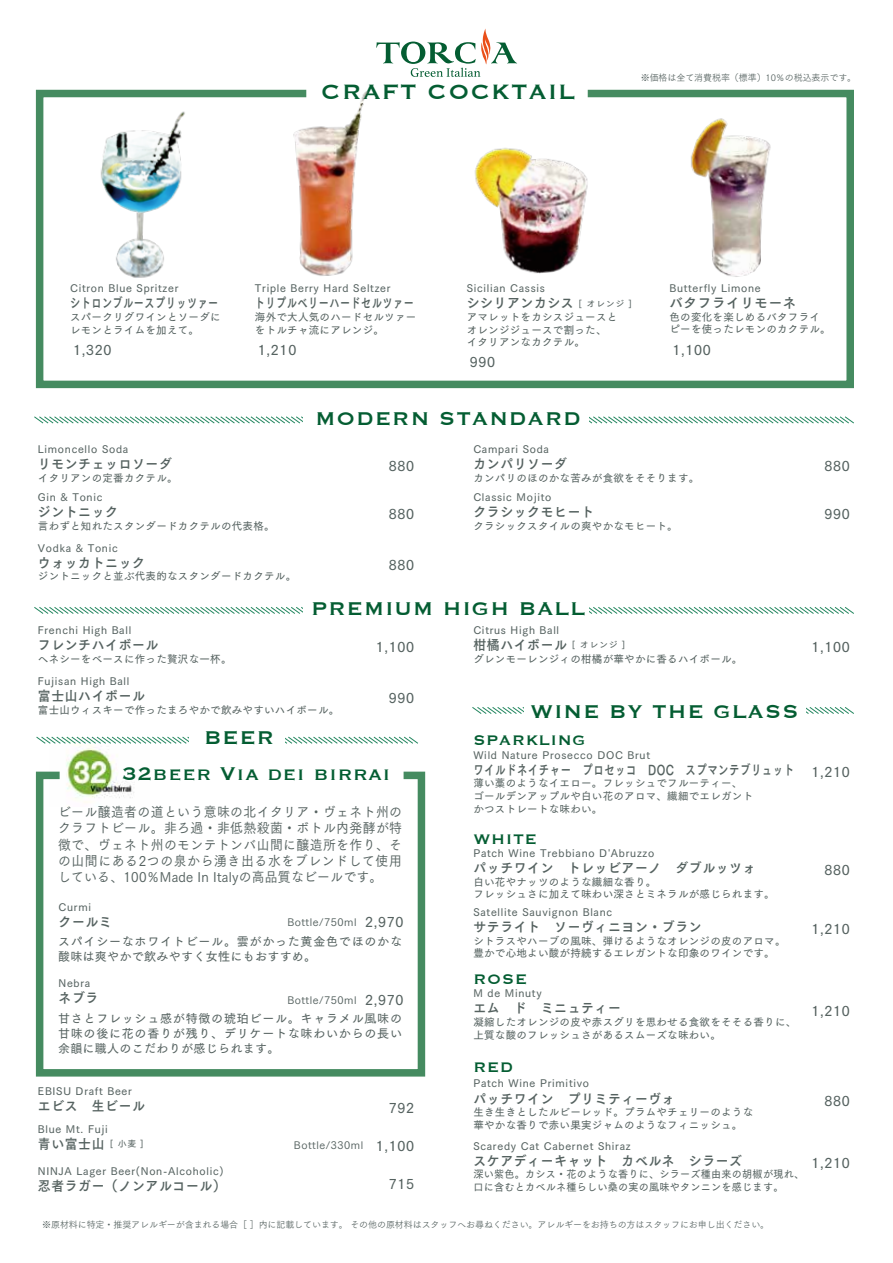
<style>
.page{position:relative;width:893px;height:1263px;background:#fff}
.page>*{position:absolute;margin:0;border:0;box-sizing:border-box;transform-origin:0 0}
.t1{font:27px "Copperplate";letter-spacing:.05em;color:#045d32}
.t2{font:24px "Copperplate";letter-spacing:.05em;color:#045d32}
.t3{font:24px "Copperplate";letter-spacing:.03em;color:#045d32}
.t4{font:18px "Copperplate";letter-spacing:.05em;color:#045d32}
.t5{font:13.8px "Tsuku Go Pro D";letter-spacing:.05em;color:#556260}
.t6{font:13.65px "Tsuku Go Pro B";letter-spacing:.05em;color:#556260;scale:.94 1}
.t7{font:13.65px/16.2px "Tsuku Go Pro M";letter-spacing:.02em;color:#556260;text-align:justify;scale:.94 1}
.t8{font:13.65px "Tsuku Go Pro B";letter-spacing:.05em;color:#556260;scale:.76 1}
.t9{font:13.65px "Tsuku Go Pro B";letter-spacing:.05em;color:#556260;scale:.74 1}
.t10{font:13.65px "Tsuku Go Pro B";letter-spacing:.05em;color:#556260}
.t11{font:12.15px/15px "Tsuku Go Pro D";letter-spacing:.065em;color:#556260;text-align:justify}
.t12{font:10.65px/12.6px "Tsuku Go Pro D";letter-spacing:.025em;color:#556260}
.t13{font:10.65px "Tsuku Go Pro D";letter-spacing:.07em;color:#556260}
.t14{font:10.65px/12.6px "Tsuku Go Pro D";letter-spacing:.025em;color:#556260;scale:.95 1}
.t15{font:10.65px "Tsuku Go Pro M";letter-spacing:.05em;color:#556260}
.t16{font:9.15px "Tsuku Go Pro R";letter-spacing:-.01em;color:#556260}
.s1{font-family:"Tsuku Go Pro D";font-size:9px}
.s2{font-family:"Tsuku Go Pro D";font-size:13.8px}
</style>
<div class="page">
<img style="left:49px;top:745px;width:66px;height:27px">
<svg style="left:472px;top:707px;width:382px;height:7px"></svg>
<div style="left:524px;top:697px;width:281px;height:27px;background:#fff"></div>
<svg style="left:36px;top:736px;width:382px;height:8px"></svg>
<div style="left:190px;top:727px;width:95px;height:26px;background:#fff"></div>
<svg style="left:34px;top:607px;width:820px;height:7px"></svg>
<svg style="left:34px;top:416px;width:820px;height:8px"></svg>
<div style="left:303px;top:408px;width:285px;height:22px;background:#fff"></div>
<div style="left:303px;top:598px;width:285px;height:23px;background:#fff"></div>
<svg style="left:36px;top:90px;width:818px;height:298px"></svg>
<svg style="left:36px;top:772px;width:389px;height:304px"></svg>
<svg style="left:432px;top:28px;width:74px;height:16px"></svg>
<img style="left:46px;top:89px;width:164px;height:220px">
<img style="left:210px;top:41px;width:222px;height:270px">
<img style="left:429px;top:44px;width:218px;height:288px">
<img style="left:625px;top:44px;width:218px;height:272px">
<h1 class="t1" style="left:321px;top:74px;width:255px">CRAFT COCKTAIL</h1>
<p class="t16" style="left:641px;top:70px;width:217px">※価格は全て消費税率（標準）10％の税込表示です。</p>
<p class="t13" style="left:70px;top:279px;width:110px">Citron Blue Spritzer</p>
<p class="t9" style="left:70px;top:291px;width:202px">シトロンブルースプリッツァー</p>
<p class="t12" style="left:70px;top:309px;width:152px">スパークリグワインとソーダにレモンとライムを加えて。</p>
<p class="t5" style="left:73px;top:338px;width:40px">1,320</p>
<p class="t13" style="left:38px;top:440px;width:92px">Limoncello Soda</p>
<p class="t6" style="left:38px;top:452px;width:144px">リモンチェッロソーダ</p>
<p class="t12" style="left:38px;top:470px;width:141px">イタリアンの定番カクテル。</p>
<p class="t13" style="left:255px;top:279px;width:137px">Triple Berry Hard Seltzer</p>
<p class="t9" style="left:255px;top:291px;width:216px">トリプルベリーハードセルツァー</p>
<p class="t12" style="left:255px;top:309px;width:163px">海外で大人気のハードセルツァーをトルチャ流にアレンジ。</p>
<p class="t5" style="left:258px;top:338px;width:40px">1,210</p>
<p class="t13" style="left:467px;top:279px;width:80px">Sicilian Cassis</p>
<p class="t6" style="left:467px;top:291px;width:177px">シシリアンカシス <span class="s1">[ オレンジ ]</span></p>
<p class="t12" style="left:467px;top:309px;width:152px">アマレットをカシスジュースとオレンジジュースで割った、イタリアンなカクテル。</p>
<p class="t5" style="left:470px;top:350px;width:27px">990</p>
<h2 class="t2" style="left:315px;top:403px;width:267px">MODERN STANDARD</h2>
<p class="t13" style="left:669px;top:279px;width:93px">Butterfly Limone</p>
<p class="t10" style="left:669px;top:291px;width:128px">バタフライリモーネ</p>
<p class="t12" style="left:669px;top:309px;width:163px">色の変化を楽しめるバタフライピーを使ったレモンのカクテル。</p>
<p class="t5" style="left:672px;top:338px;width:40px">1,100</p>
<p class="t5" style="left:389px;top:455px;width:27px">880</p>
<p class="t13" style="left:473px;top:440px;width:77px">Campari Soda</p>
<p class="t6" style="left:473px;top:452px;width:101px">カンパリソーダ</p>
<p class="t12" style="left:473px;top:470px;width:227px">カンパリのほのかな苦みが食欲をそそります。</p>
<p class="t5" style="left:824px;top:455px;width:27px">880</p>
<p class="t13" style="left:38px;top:488px;width:66px">Gin &amp; Tonic</p>
<p class="t6" style="left:38px;top:500px;width:87px">ジントニック</p>
<p class="t12" style="left:38px;top:518px;width:238px">言わずと知れたスタンダードカクテルの代表格。</p>
<p class="t13" style="left:38px;top:539px;width:81px">Vodka &amp; Tonic</p>
<p class="t6" style="left:38px;top:551px;width:115px">ウォッカトニック</p>
<p class="t12" style="left:38px;top:569px;width:260px">ジントニックと並ぶ代表的なスタンダードカクテル。</p>
<p class="t13" style="left:38px;top:621px;width:95px">Frenchi High Ball</p>
<p class="t6" style="left:38px;top:633px;width:130px">フレンチハイボール</p>
<p class="t12" style="left:38px;top:651px;width:195px">ヘネシーをベースに作った贅沢な一杯。</p>
<p class="t5" style="left:389px;top:502px;width:27px">880</p>
<p class="t5" style="left:389px;top:553px;width:27px">880</p>
<p class="t13" style="left:473px;top:488px;width:79px">Classic Mojito</p>
<p class="t6" style="left:473px;top:500px;width:130px">クラシックモヒート</p>
<p class="t12" style="left:473px;top:518px;width:206px">クラシックスタイルの爽やかなモヒート。</p>
<h2 class="t2" style="left:311px;top:593px;width:275px">PREMIUM HIGH BALL</h2>
<p class="t5" style="left:376px;top:635px;width:40px">1,100</p>
<p class="t13" style="left:473px;top:621px;width:87px">Citrus High Ball</p>
<p class="t6" style="left:473px;top:633px;width:163px">柑橘ハイボール <span class="s1">[ オレンジ ]</span></p>
<p class="t12" style="left:473px;top:651px;width:271px">グレンモーレンジィの柑橘が華やかに香るハイボール。</p>
<p class="t13" style="left:38px;top:672px;width:93px">Fujisan High Ball</p>
<p class="t6" style="left:38px;top:684px;width:115px">富士山ハイボール</p>
<p class="t12" style="left:38px;top:702px;width:303px">富士山ウィスキーで作ったまろやかで飲みやすいハイボール。</p>
<h2 class="t2" style="left:204px;top:722px;width:72px">BEER</h2>
<p class="t5" style="left:389px;top:686px;width:27px">990</p>
<h2 class="t3" style="left:122px;top:758px;width:270px">32beer Via dei birrai</h2>
<p class="t7" style="left:58px;top:802px;width:367px">ビール醸造者の道という意味の北イタリア・ヴェネト州のクラフトビール。非ろ過・非低熱殺菌・ボトル内発酵が特徴で、ヴェネト州のモンテトンバ山間に醸造所を作り、その山間にある2つの泉から湧き出る水をブレンドして使用している、100％Made In Italyの高品質なビールです。</p>
<p class="t12" style="left:59px;top:899px;width:34px">Curmi</p>
<p class="t6" style="left:59px;top:910px;width:58px">クールミ</p>
<p class="t15" style="left:287px;top:913px;width:118px">Bottle/750ml <span class="s2">2,970</span></p>
<p class="t11" style="left:58px;top:932px;width:345px">スパイシーなホワイトビール。雲がかった黄金色でほのかな酸味は爽やかで飲みやすく女性にもおすすめ。</p>
<p class="t12" style="left:59px;top:975px;width:33px">Nebra</p>
<p class="t6" style="left:59px;top:986px;width:44px">ネブラ</p>
<p class="t15" style="left:287px;top:991px;width:118px">Bottle/750ml <span class="s2">2,970</span></p>
<p class="t11" style="left:58px;top:1010px;width:345px">甘さとフレッシュ感が特徴の琥珀ビール。キャラメル風味の甘味の後に花の香りが残り、デリケートな味わいからの長い余韻に職人のこだわりが感じられます。</p>
<p class="t13" style="left:38px;top:1082px;width:96px">EBISU Draft Beer</p>
<p class="t6" style="left:38px;top:1094px;width:115px">エビス　生ビール</p>
<p class="t13" style="left:38px;top:1120px;width:71px">Blue Mt. Fuji</p>
<p class="t6" style="left:38px;top:1132px;width:114px">青い富士山 <span class="s1">[ 小麦 ]</span></p>
<p class="t13" style="left:38px;top:1162px;width:187px">NINJA Lager Beer(Non-Alcoholic)</p>
<p class="t6" style="left:38px;top:1174px;width:201px">忍者ラガー（ノンアルコール）</p>
<p class="t5" style="left:389px;top:1096px;width:27px">792</p>
<p class="t15" style="left:294px;top:1136px;width:122px">Bottle/330ml <span class="s2">1,100</span></p>
<p class="t5" style="left:389px;top:1172px;width:27px">715</p>
<h2 class="t2" style="left:530px;top:695px;width:269px">WINE BY THE GLASS</h2>
<h3 class="t4" style="left:473px;top:729px;width:114px">SPARKLING</h3>
<p class="t13" style="left:473px;top:746px;width:178px">Wild Nature Prosecco DOC Brut</p>
<p class="t8" style="left:473px;top:758px;width:424px">ワイルドネイチャー　プロセッコ　DOC　スプマンテブリュット</p>
<p class="t12" style="left:473px;top:776px;width:281px">薄い藁のようなイエロー。フレッシュでフルーティー、ゴールデンアップルや白い花のアロマ、繊細でエレガントかつストレートな味わい。</p>
<h3 class="t4" style="left:473px;top:827px;width:65px">WHITE</h3>
<p class="t13" style="left:473px;top:844px;width:182px">Patch Wine Trebbiano D'Abruzzo</p>
<p class="t6" style="left:473px;top:856px;width:302px">パッチワイン　トレッビアーノ　ダブルッツォ</p>
<p class="t12" style="left:473px;top:874px;width:303px">白い花やナッツのような繊細な香り。<br>フレッシュさに加えて味わい深さとミネラルが感じられます。</p>
<p class="t13" style="left:473px;top:903px;width:140px">Satellite Sauvignon Blanc</p>
<p class="t6" style="left:473px;top:915px;width:244px">サテライト　ソーヴィニヨン・ブラン</p>
<p class="t12" style="left:473px;top:933px;width:314px">シトラスやハーブの風味、弾けるようなオレンジの皮のアロマ。豊かで心地よい酸が持続するエレガントな印象のワインです。</p>
<h3 class="t4" style="left:473px;top:967px;width:55px">ROSE</h3>
<p class="t13" style="left:473px;top:984px;width:70px">M de Minuty</p>
<p class="t6" style="left:473px;top:996px;width:158px">エム　ド　ミニュティー</p>
<p class="t12" style="left:473px;top:1014px;width:324px">凝縮したオレンジの皮や赤スグリを思わせる食欲をそそる香りに、上質な酸のフレッシュさがあるスムーズな味わい。</p>
<h3 class="t4" style="left:473px;top:1055px;width:41px">RED</h3>
<p class="t13" style="left:473px;top:1074px;width:117px">Patch Wine Primitivo</p>
<p class="t6" style="left:473px;top:1086px;width:216px">パッチワイン　プリミティーヴォ</p>
<p class="t12" style="left:473px;top:1105px;width:281px">生き生きとしたルビーレッド。プラムやチェリーのような華やかな香りで赤い果実ジャムのようなフィニッシュ。</p>
<p class="t13" style="left:473px;top:1137px;width:159px">Scaredy Cat Cabernet Shiraz</p>
<p class="t6" style="left:473px;top:1149px;width:287px">スケアディーキャット　カベルネ　シラーズ</p>
<p class="t14" style="left:473px;top:1167px;width:350px">深い紫色。カシス・花のような香りに、シラーズ種由来の胡椒が現れ、口に含むとカベルネ種らしい桑の実の風味やタンニンを感じます。</p>
<p class="t16" style="left:42px;top:1217px;width:729px">※原材料に特定・推奨アレルギーが含まれる場合［ ］内に記載しています。 その他の原材料はスタッフへお尋ねください。アレルギーをお持ちの方はスタッフにお申し出ください。</p>
<p class="t5" style="left:824px;top:502px;width:27px">990</p>
<p class="t5" style="left:811px;top:635px;width:40px">1,100</p>
<p class="t5" style="left:811px;top:760px;width:40px">1,210</p>
<p class="t5" style="left:824px;top:858px;width:27px">880</p>
<p class="t5" style="left:811px;top:917px;width:40px">1,210</p>
<p class="t5" style="left:811px;top:999px;width:40px">1,210</p>
<p class="t5" style="left:824px;top:1089px;width:27px">880</p>
<p class="t5" style="left:811px;top:1151px;width:40px">1,210</p>
</div>
